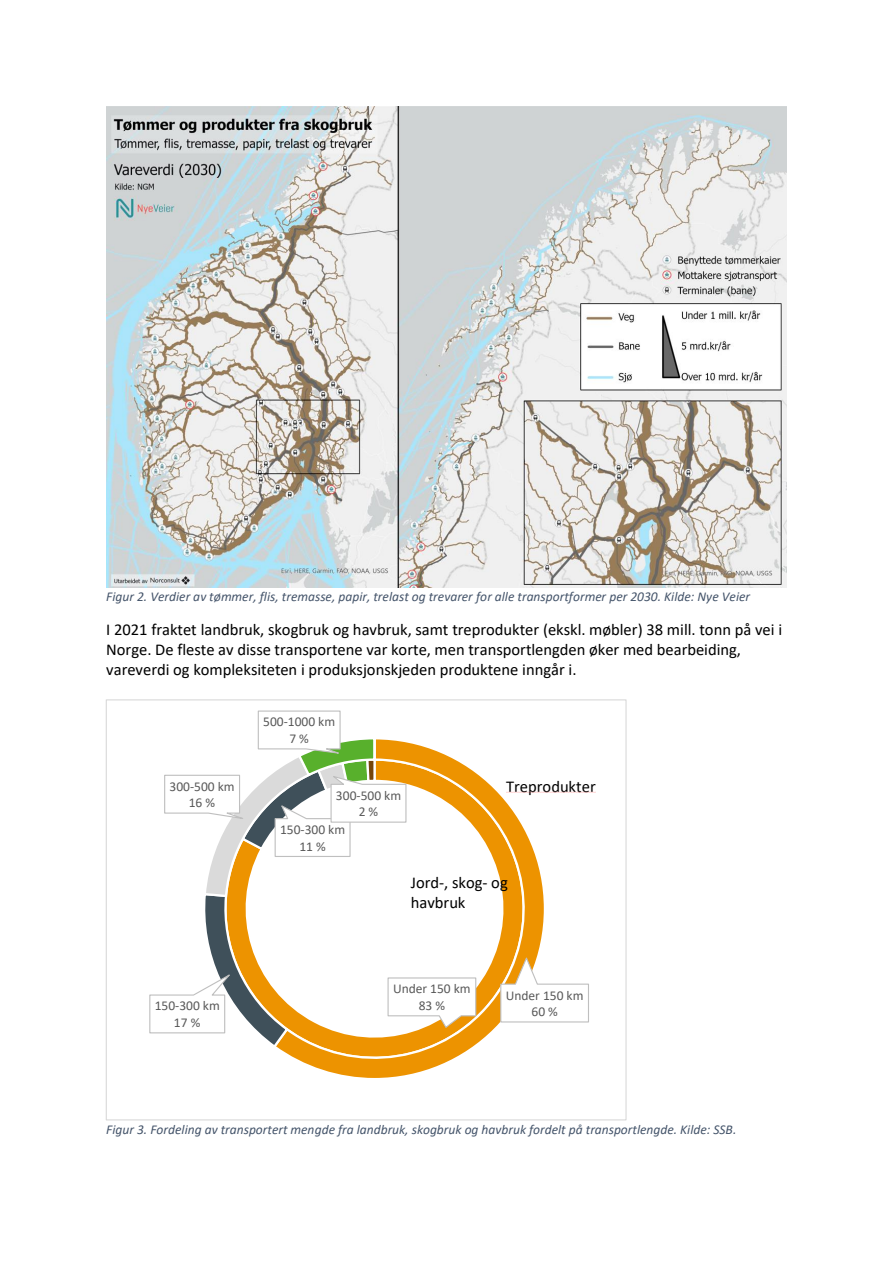
<style>
.page{position:relative;width:893px;height:1263px;background:#fff}
.page>*{position:absolute;margin:0;border:0;box-sizing:border-box;transform-origin:0 0}
.t1{font:16.5px/20.1px "Calibri";color:#000}
.t2{font:italic 13.5px "Calibri";color:#44546a}
.t3{font:13.5px/16.5px "Calibri";color:#595959;text-align:center}
</style>
<div class="page">
<img style="left:106px;top:106px;width:681px;height:481px">
<svg style="left:281px;top:774px;width:266px;height:304px"></svg>
<svg style="left:500px;top:955px;width:89px;height:68px"></svg>
<svg style="left:149px;top:710px;width:328px;height:340px"></svg>
<svg style="left:506px;top:792px;width:90px;height:1px"></svg>
<p class="t2" style="left:106px;top:591px;width:645px">Figur 2. Verdier av tømmer, flis, tremasse, papir, trelast og trevarer for alle transportformer per 2030. Kilde: Nye Veier</p>
<p class="t1" style="left:106px;top:621px;width:678px">I 2021 fraktet landbruk, skogbruk og havbruk, samt treprodukter (ekskl. møbler) 38 mill. tonn på vei i<br>Norge. De fleste av disse transportene var korte, men transportlengden øker med bearbeiding, vareverdi og kompleksiteten i produksjonskjeden produktene inngår i.</p>
<p class="t3" style="left:170px;top:779px;width:67px">300-500 km<br>16 %</p>
<p class="t3" style="left:263px;top:715px;width:74px">500-1000 km<br>7 %</p>
<p class="t3" style="left:336px;top:788px;width:67px">300-500 km<br>2 %</p>
<p class="t3" style="left:280px;top:822px;width:67px">150-300 km<br>11 %</p>
<p class="t1" style="left:506px;top:777px;width:91px">Treprodukter</p>
<p class="t1" style="left:411px;top:874px;width:99px">Jord-, skog- og havbruk</p>
<p class="t3" style="left:155px;top:999px;width:67px">150-300 km<br>17 %</p>
<p class="t3" style="left:393px;top:982px;width:79px">Under 150 km<br>83 %</p>
<p class="t3" style="left:506px;top:988px;width:79px">Under 150 km<br>60 %</p>
<p class="t2" style="left:106px;top:1124px;width:632px">Figur 3. Fordeling av transportert mengde fra landbruk, skogbruk og havbruk fordelt på transportlengde. Kilde: SSB.</p>
</div>
